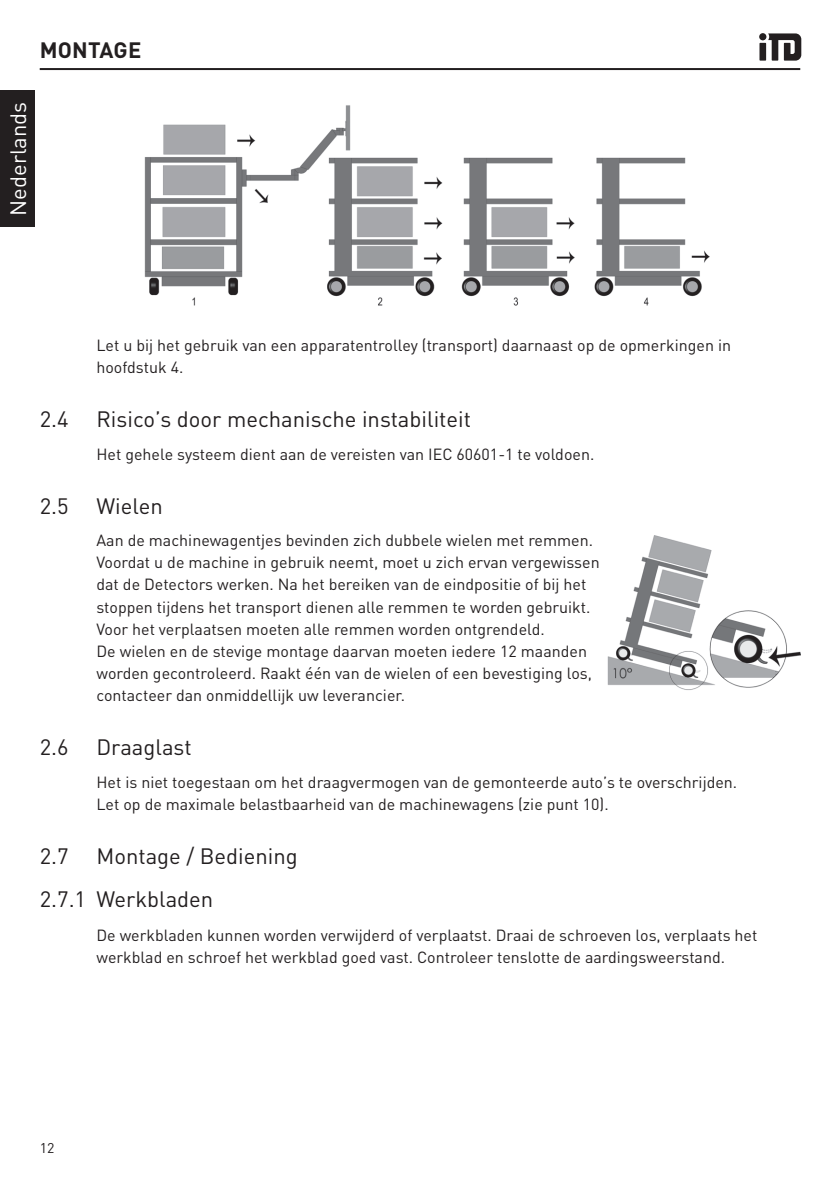
<style>
.page{position:relative;width:840px;height:1191px;background:#fff}
.page>*{position:absolute;margin:0;border:0;box-sizing:border-box;transform-origin:0 0}
.t1{font:22px/43.4px "DINOT";color:#231f20}
.t2{font:22px "DINOT";color:#fff}
.t3{font:700 22px "DINOT";letter-spacing:.01em;color:#231f20}
.t4{font:16px/22px "DIN Pro";color:#231f20}
.t5{font:14px "DINOT";color:#231f20}
</style>
<div class="page">
<hr style="left:40px;top:68px;width:759px;height:2px;background:#231f20">
<div style="left:0;top:91px;width:34px;height:136px;background:#231f20"></div>
<svg style="left:759px;top:33px;width:41px;height:28px"></svg>
<img style="left:144px;top:105px;width:566px;height:201px">
<img style="left:607px;top:535px;width:192px;height:155px">
<h1 class="t3" style="left:40px;top:33px;width:103px">MONTAGE</h1>
<h1 class="t2" style="left:1px;top:216px;width:116px;rotate:-90deg">Nederlands</h1>
<p class="t4" style="left:96px;top:333px;width:635px">Let u bij het gebruik van een apparatentrolley (transport) daarnaast op de opmerkingen in hoofdstuk 4.</p>
<h1 class="t1" style="left:40px;top:395px;width:30px">2.4</h1>
<h1 class="t1" style="left:96px;top:395px;width:376px">Risico’s door mechanische instabiliteit</h1>
<p class="t4" style="left:96px;top:442px;width:499px">Het gehele systeem dient aan de vereisten van IEC 60601-1 te voldoen.</p>
<h1 class="t1" style="left:40px;top:483px;width:30px">2.5</h1>
<h1 class="t1" style="left:96px;top:483px;width:68px">Wielen</h1>
<p class="t4" style="left:96px;top:528px;width:504px">Aan de machinewagentjes bevinden zich dubbele wielen met remmen.<br>Voordat u de machine in gebruik neemt, moet u zich ervan vergewissen dat de Detectors werken. Na het bereiken van de eindpositie of bij het stoppen tijdens het transport dienen alle remmen te worden gebruikt.<br>Voor het verplaatsen moeten alle remmen worden ontgrendeld.<br>De wielen en de stevige montage daarvan moeten iedere 12 maanden worden gecontroleerd. Raakt één van de wielen of een bevestiging los, contacteer dan onmiddellijk uw leverancier.</p>
<h1 class="t1" style="left:40px;top:723px;width:30px">2.6</h1>
<h1 class="t1" style="left:96px;top:723px;width:97px">Draaglast</h1>
<p class="t4" style="left:96px;top:770px;width:642px">Het is niet toegestaan om het draagvermogen van de gemonteerde auto’s te overschrijden.<br>Let op de maximale belastbaarheid van de machinewagens (zie punt 10).</p>
<h1 class="t1" style="left:40px;top:832px;width:30px">2.7</h1>
<h1 class="t1" style="left:40px;top:832px;width:259px;text-indent:57px">Montage / Bediening<br>2.7.1 Werkbladen</h1>
<p class="t4" style="left:96px;top:922px;width:662px">De werkbladen kunnen worden verwijderd of verplaatst. Draai de schroeven los, verplaats het werkblad en schroef het werkblad goed vast. Controleer tenslotte de aardingsweerstand.</p>
<p class="t5" style="left:40px;top:1137px;width:16px">12</p>
</div>
